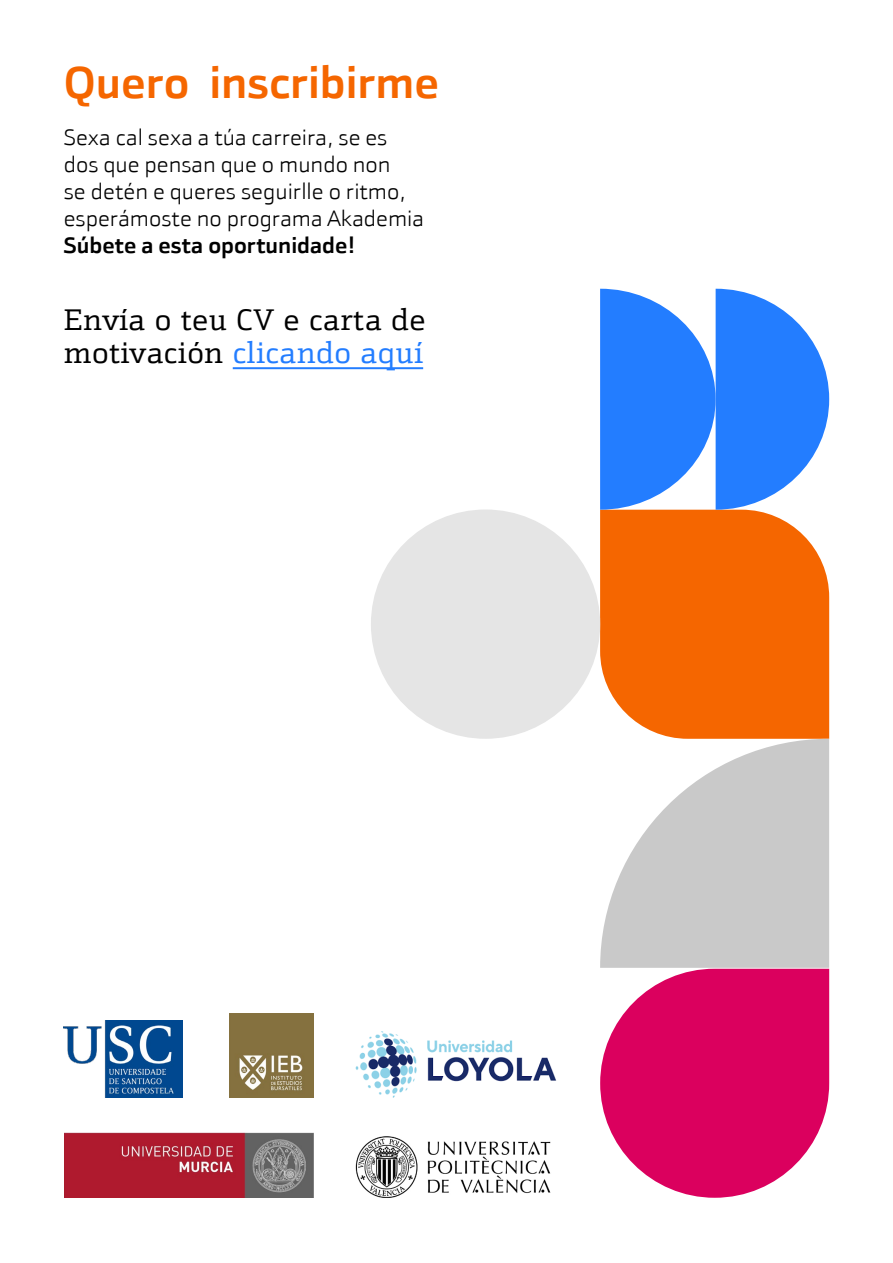
<style>
.page{position:relative;width:893px;height:1263px;background:#fff}
.page>*{position:absolute;margin:0;border:0;box-sizing:border-box;transform-origin:0 0}
.t1{font:700 45px "Bankinter Sans";color:#f56600}
.t2{font:30px/33px "Bankinter Text";letter-spacing:.01em;color:#000}
.t3{font:300 22.5px/27px "Bankinter Sans";color:#000}
.t4{font:700 22.5px "Bankinter Sans";color:#000}
.s1{color:#237dff}
</style>
<div class="page">
<hr style="left:233px;top:367px;width:190px;height:2px;background:#237dff">
<svg style="left:600px;top:510px;width:229px;height:229px;background:#f56f10"></svg>
<div style="left:371px;top:509px;width:229px;height:230px;background:#e5e5e5;border-radius:115px"></div>
<svg style="left:600px;top:969px;width:229px;height:229px;fill:#db005e"></svg>
<svg style="left:600px;top:739px;width:229px;height:229px;fill:#c9c9c9"></svg>
<img style="left:229px;top:1013px;width:85px;height:85px">
<img style="left:355px;top:1032px;width:202px;height:66px">
<img style="left:355px;top:1136px;width:196px;height:62px">
<img style="left:64px;top:1133px;width:250px;height:65px">
<img style="left:64px;top:1021px;width:118px;height:77px">
<svg style="left:600px;top:289px;width:229px;height:221px"></svg>
<h1 class="t1" style="left:64px;top:55px;width:377px">Quero inscribirme</h1>
<p class="t3" style="left:64px;top:124px;width:362px">Sexa cal sexa a túa carreira, se es dos que pensan que o mundo non<br>se detén e queres seguirlle o ritmo, esperámoste no programa Akademia</p>
<p class="t4" style="left:64px;top:231px;width:293px">Súbete a esta oportunidade!</p>
<h2 class="t2" style="left:64px;top:304px;width:364px">Envía o teu CV e carta de motivación <span class="s1">clicando aquí</span></h2>
</div>
